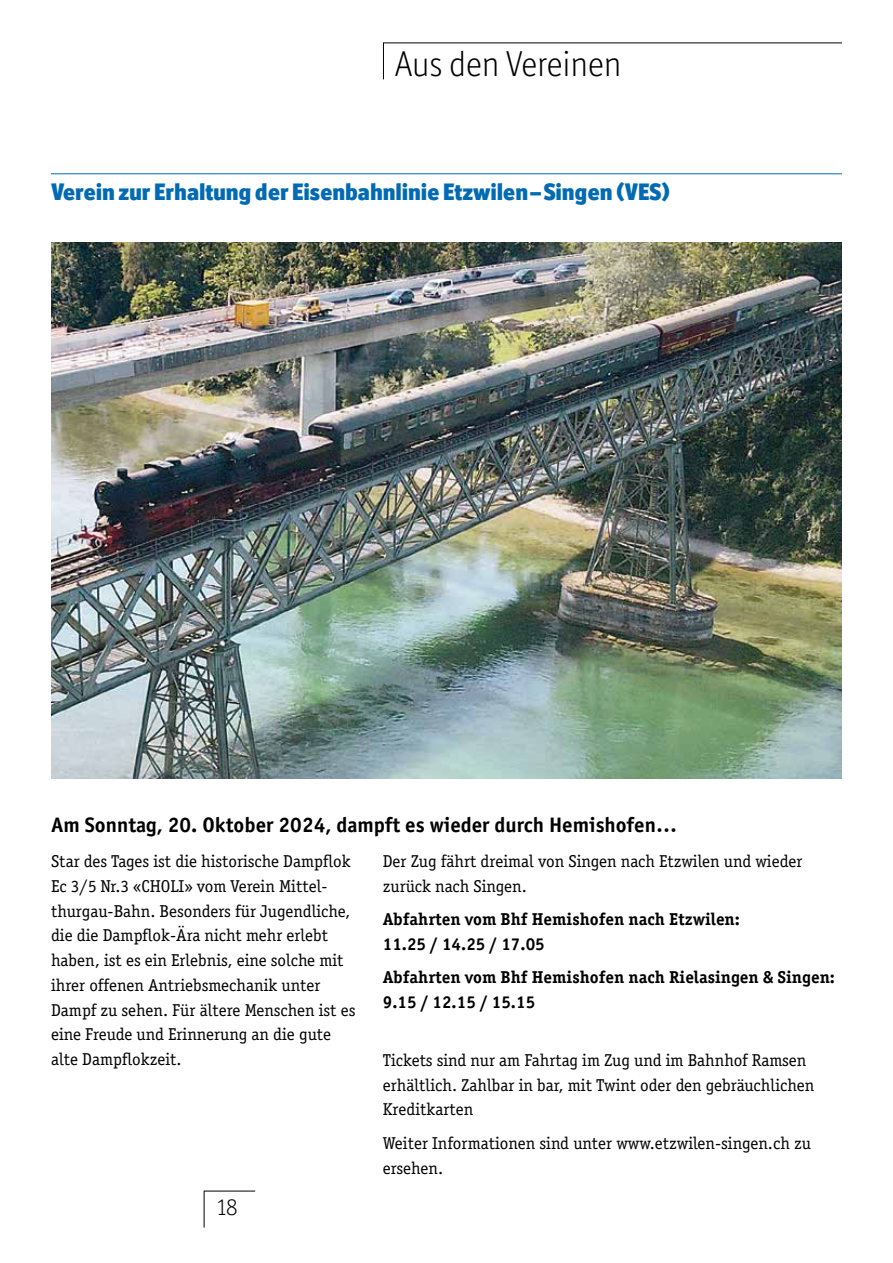
<style>
.page{position:relative;width:893px;height:1263px;background:#fff}
.page>*{position:absolute;margin:0;border:0;box-sizing:border-box;transform-origin:0 0}
.t1{font:300 36px "Officina Display ITC Std";color:#000}
.t2{font:900 24px "Officina Display ITC Std";letter-spacing:.02em;color:#006ab3}
.t3{font:300 24px "Officina Display ITC Std";color:#000}
.t4{font:700 21px "Officina Sans Std";color:#000}
.t5{font:17.25px/24.8px "Officina Serif Std";color:#000}
.t6{font:700 17.25px/24.8px "Officina Serif Std";color:#000}
</style>
<div class="page">
<hr style="left:204px;top:1191px;width:51px;height:1px;background:#000">
<hr style="left:204px;top:1191px;width:1px;height:36px;background:#000">
<hr style="left:383px;top:43px;width:459px;height:1px;background:#000">
<hr style="left:383px;top:43px;width:1px;height:36px;background:#000">
<img style="left:51px;top:242px;width:791px;height:536px">
<hr style="left:51px;top:173px;width:791px;height:1px;background:#006ab3">
<h1 class="t1" style="left:395px;top:43px;width:228px">Aus den Vereinen</h1>
<h2 class="t2" style="left:51px;top:178px;width:620px">Verein zur Erhaltung der Eisenbahnlinie Etzwilen—Singen (VES)</h2>
<p class="t4" style="left:51px;top:812px;width:627px">Am Sonntag, 20. Oktober 2024, dampft es wieder durch Hemishofen…</p>
<p class="t5" style="left:51px;top:849px;width:306px">Star des Tages ist die historische Dampflok Ec 3/5 Nr.3 «CHOLI» vom Verein Mittel&shy;thurgau-Bahn. Besonders für Jugendliche, die die Dampflok-Ära nicht mehr erlebt haben, ist es ein Erlebnis, eine solche mit ihrer offenen Antriebsmechanik unter Dampf zu sehen. Für ältere Menschen ist es eine Freude und Erinnerung an die gute alte Dampflokzeit.</p>
<p class="t5" style="left:383px;top:849px;width:421px">Der Zug fährt dreimal von Singen nach Etzwilen und wieder zurück nach Singen.</p>
<p class="t6" style="left:383px;top:907px;width:359px">Abfahrten vom Bhf Hemishofen nach Etzwilen:<br>11.25 / 14.25 / 17.05</p>
<p class="t6" style="left:383px;top:965px;width:454px">Abfahrten vom Bhf Hemishofen nach Rielasingen &amp; Singen:<br>9.15 / 12.15 / 15.15</p>
<p class="t5" style="left:383px;top:1048px;width:433px">Tickets sind nur am Fahrtag im Zug und im Bahnhof Ramsen erhältlich. Zahlbar in bar, mit Twint oder den gebräuchlichen<br>Kreditkarten</p>
<p class="t5" style="left:383px;top:1130px;width:430px">Weiter Informationen sind unter www.etzwilen-singen.ch zu ersehen.</p>
<h2 class="t3" style="left:217px;top:1192px;width:23px">18</h2>
</div>
